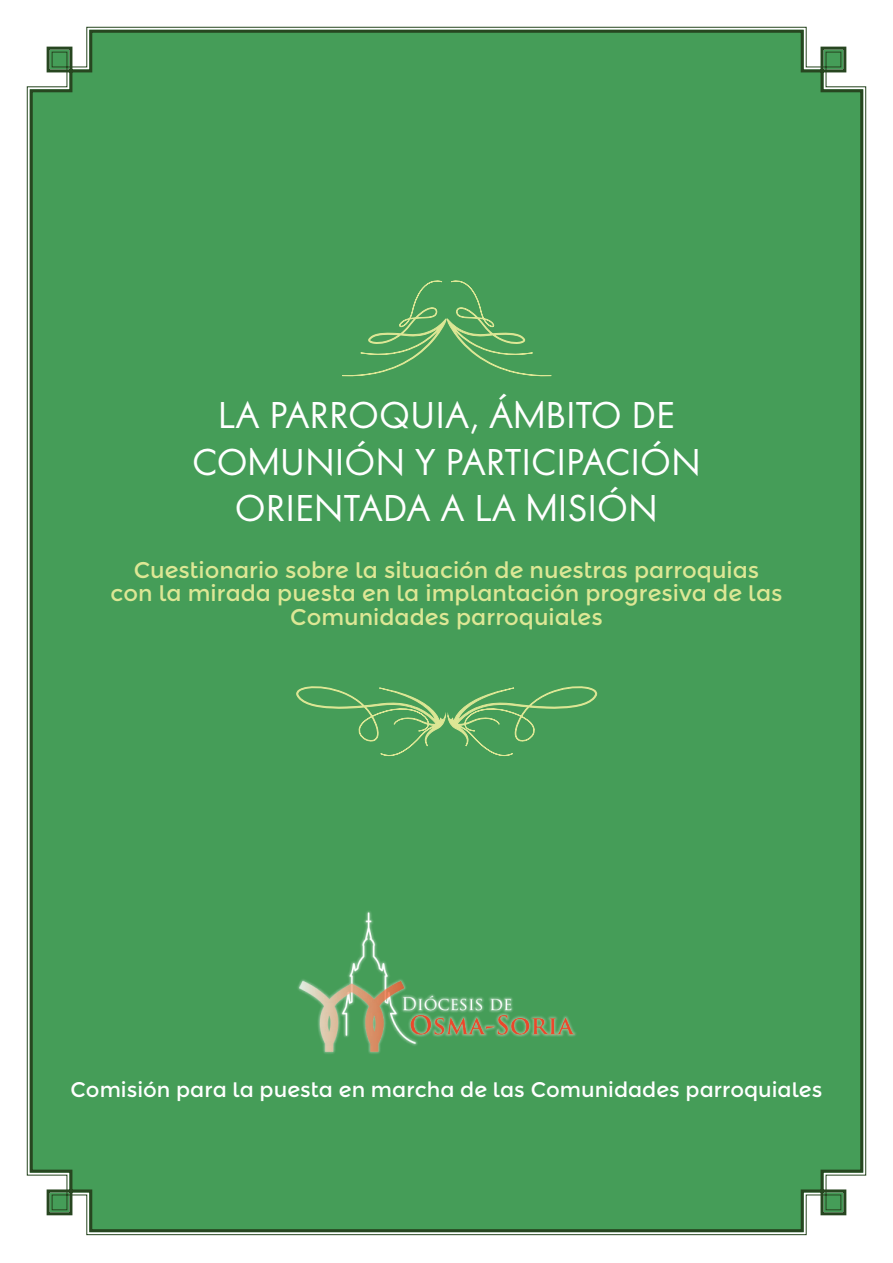
<style>
.page{position:relative;width:893px;height:1263px;background:#fff}
.page>*{position:absolute;margin:0;border:0;box-sizing:border-box;transform-origin:0 0}
.t1{font:39px "Am Sans";color:#fff}
.t2{font:22.5px/23.7px "Montserrat Alternates";color:#dde795;text-align:center}
.t3{font:21px "Montserrat Alternates";color:#fff}
</style>
<div class="page">
<div style="left:28px;top:28px;width:837px;height:1206px;background:#459d58"></div>
<svg style="left:296px;top:685px;width:301px;height:71px;background:#56a55e"></svg>
<svg style="left:342px;top:280px;width:210px;height:96px;background:#51a35d"></svg>
<img style="left:258px;top:874px;width:377px;height:258px">
<p class="t1" style="left:218px;top:391px;width:459px">LA PARROQUIA, ÁMBITO DE</p>
<p class="t1" style="left:192px;top:438px;width:510px">COMUNIÓN Y PARTICIPACIÓN</p>
<p class="t1" style="left:235px;top:485px;width:425px">ORIENTADA A LA MISIÓN</p>
<p class="t2" style="left:110px;top:558px;width:674px">Cuestionario sobre la situación de nuestras parroquias con la mirada puesta en la implantación progresiva de las<br>Comunidades parroquiales</p>
<p class="t3" style="left:71px;top:1078px;width:753px">Comisión para la puesta en marcha de las Comunidades parroquiales</p>
</div>
